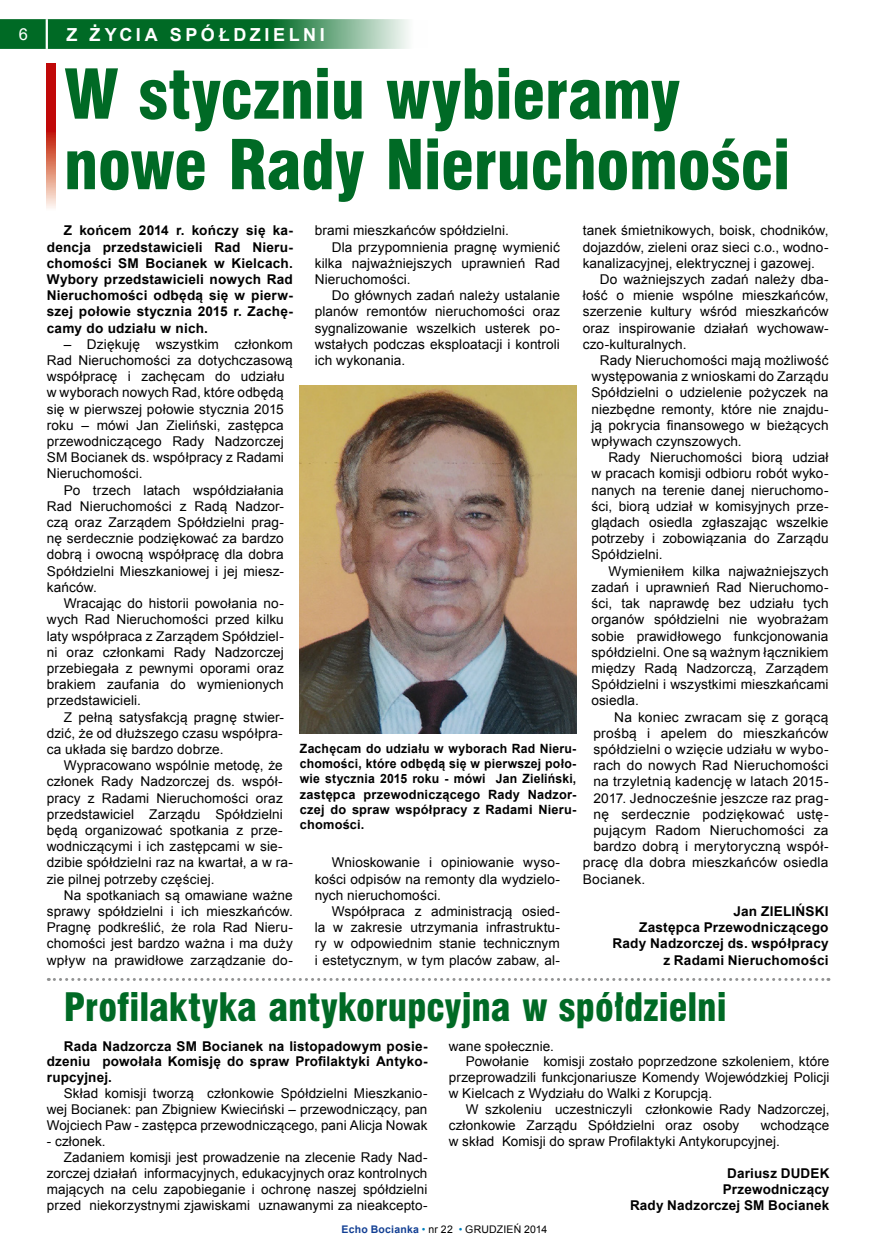
<style>
.page{position:relative;width:872px;height:1255px;background:#fff}
.page>*{position:absolute;margin:0;border:0;box-sizing:border-box;transform-origin:0 0}
.t1{font:63px/70.5px "Swis 721 Blk Cn PL";letter-spacing:-.01em;color:#006a25}
.t2{font:36px "Swis 721 Blk Cn PL";letter-spacing:-.005em;color:#006a25}
.t3{font:700 18px "Arial";letter-spacing:.2em;color:#fff}
.t4{font:16.5px "Arial";color:#fff}
.t5{font:13.5px/16.2px "Arial";letter-spacing:.01em;color:#000;text-align:justify}
.t6{font:700 13.5px/16.2px "Arial";letter-spacing:.015em;color:#000;text-align:justify}
.t7{font:700 12.75px/15.3px "Arial";letter-spacing:.015em;color:#000;text-align:justify;scale:.96 1}
.t8{font:10.5px "Arial";letter-spacing:.01em;color:#000}
.s1{font-weight:700;color:#134094}
.s2{color:#0081bf}
</style>
<div class="page">
<svg style="left:47px;top:64px;width:8px;height:144px"></svg>
<svg style="left:0;top:19px;width:409px;height:30px;background:#2b8249"></svg>
<hr style="left:46px;top:19px;width:2px;height:30px;background:#fff">
<svg style="left:48px;top:978px;width:781px;height:2px"></svg>
<img style="left:300px;top:385px;width:276px;height:348px">
<p class="t4" style="left:19px;top:24px;width:11px">6</p>
<h3 class="t3" style="left:66px;top:22px;width:260px">Z ŻYCIA SPÓŁDZIELNI</h3>
<h1 class="t1" style="left:64px;top:59px;width:728px">W styczniu wybieramy nowe Rady Nieruchomości</h1>
<p class="t6" style="left:47px;top:223px;width:248px;text-indent:17px">Z końcem 2014 r. kończy się ka&shy;dencja przedstawicieli Rad Nieru&shy;chomości SM Bocianek w Kielcach.<br>Wybory przedstawicieli nowych Rad Nieruchomości odbędą się w pierw&shy;szej połowie stycznia 2015 r. Zachę&shy;camy do udziału w nich.</p>
<p class="t5" style="left:47px;top:336px;width:247px;text-align:left;text-indent:17px">– Dziękuję wszystkim członkom<br>Rad Nieruchomości za dotychczasową współpracę i zachęcam do udziału w wyborach nowych Rad, które odbędą się w pierwszej połowie stycznia 2015 roku – mówi Jan Zieliński, zastępca przewodniczącego Rady Nadzorczej<br>SM Bocianek ds. współpracy z Radami<br>Nieruchomości.</p>
<p class="t5" style="left:47px;top:482px;width:238px;text-indent:17px">Po trzech latach współdziałania Rad Nieruchomości z Radą Nadzor&shy;czą oraz Zarządem Spółdzielni prag&shy;nę serdecznie podziękować za bardzo dobrą i owocną współpracę dla dobra Spółdzielni Mieszkaniowej i jej miesz&shy;kańców.</p>
<p class="t5" style="left:47px;top:595px;width:238px;text-indent:17px">Wracając do historii powołania no&shy;wych Rad Nieruchomości przed kilku laty współpraca z Zarządem Spółdziel&shy;ni oraz członkami Rady Nadzorczej przebiegała z pewnymi oporami oraz brakiem zaufania do wymienionych przedstawicieli.</p>
<p class="t5" style="left:47px;top:708px;width:238px;text-indent:17px">Z pełną satysfakcją pragnę stwier&shy;dzić, że od dłuższego czasu współpra&shy;ca układa się bardzo dobrze.</p>
<p class="t5" style="left:47px;top:757px;width:247px;text-align:left;text-indent:17px">Wypracowano wspólnie metodę, że członek Rady Nadzorczej ds. współ&shy;pracy z Radami Nieruchomości oraz przedstawiciel Zarządu Spółdzielni będą organizować spotkania z prze&shy;wodniczącymi i ich zastępcami w sie&shy;dzibie spółdzielni raz na kwartał, a w ra&shy;zie pilnej potrzeby częściej.</p>
<p class="t5" style="left:47px;top:887px;width:247px;text-indent:17px">Na spotkaniach są omawiane ważne sprawy spółdzielni i ich mieszkańców.<br>Pragnę podkreślić, że rola Rad Nieru&shy;chomości jest bardzo ważna i ma duży wpływ na prawidłowe zarządzanie do-</p>
<p class="t5" style="left:315px;top:222px;width:195px">brami mieszkańców spółdzielni.</p>
<p class="t5" style="left:332px;top:239px;width:230px">Dla przypomnienia pragnę wymienić</p>
<p class="t5" style="left:315px;top:255px;width:247px">kilka najważniejszych uprawnień Rad</p>
<p class="t5" style="left:315px;top:271px;width:97px">Nieruchomości.</p>
<p class="t5" style="left:332px;top:287px;width:230px">Do głównych zadań należy ustalanie</p>
<p class="t5" style="left:315px;top:303px;width:247px">planów remontów nieruchomości oraz</p>
<p class="t5" style="left:315px;top:320px;width:247px">sygnalizowanie wszelkich usterek po-</p>
<p class="t5" style="left:315px;top:336px;width:247px">wstałych podczas eksploatacji i kontroli</p>
<p class="t5" style="left:315px;top:352px;width:92px">ich wykonania.</p>
<p class="t5" style="left:583px;top:222px;width:247px">tanek śmietnikowych, boisk, chodników, dojazdów, zieleni oraz sieci c.o., wodno&shy;kanalizacyjnej, elektrycznej i gazowej.</p>
<p class="t5" style="left:583px;top:271px;width:247px;text-indent:17px">Do ważniejszych zadań należy dba&shy;łość o mienie wspólne mieszkańców, szerzenie kultury wśród mieszkańców oraz inspirowanie działań wychowaw&shy;czo-kulturalnych.</p>
<p class="t5" style="left:591px;top:352px;width:239px;text-indent:8px">Rady Nieruchomości mają możliwość występowania z wnioskami do Zarządu Spółdzielni o udzielenie pożyczek na niezbędne remonty, które nie znajdu&shy;ją pokrycia finansowego w bieżących wpływach czynszowych.</p>
<p class="t5" style="left:591px;top:449px;width:239px;text-indent:17px">Rady Nieruchomości biorą udział w pracach komisji odbioru robót wyko&shy;nanych na terenie danej nieruchomo&shy;ści, biorą udział w komisyjnych prze&shy;glądach osiedla zgłaszając wszelkie potrzeby i zobowiązania do Zarządu Spółdzielni.</p>
<p class="t5" style="left:591px;top:563px;width:239px;text-indent:17px">Wymieniłem kilka najważniejszych zadań i uprawnień Rad Nieruchomo&shy;ści, tak naprawdę bez udziału tych organów spółdzielni nie wyobrażam sobie prawidłowego funkcjonowania spółdzielni. One są ważnym łącznikiem między Radą Nadzorczą, Zarządem Spółdzielni i wszystkimi mieszkańcami osiedla.</p>
<p class="t5" style="left:614px;top:708px;width:216px">Na koniec zwracam się z gorącą</p>
<p class="t5" style="left:593px;top:725px;width:237px">prośbą i apelem do mieszkańców</p>
<p class="t5" style="left:593px;top:741px;width:237px">spółdzielni o wzięcie udziału w wybo-</p>
<p class="t5" style="left:593px;top:757px;width:237px">rach do nowych Rad Nieruchomości</p>
<p class="t5" style="left:593px;top:773px;width:237px">na trzyletnią kadencję w latach 2015-</p>
<p class="t5" style="left:593px;top:789px;width:237px">2017. Jednocześnie jeszcze raz prag-</p>
<p class="t5" style="left:593px;top:806px;width:237px">nę serdecznie podziękować ustę-</p>
<p class="t5" style="left:593px;top:822px;width:237px">pującym Radom Nieruchomości za</p>
<p class="t5" style="left:593px;top:838px;width:237px">bardzo dobrą i merytoryczną współ-</p>
<p class="t5" style="left:583px;top:854px;width:247px">pracę dla dobra mieszkańców osiedla</p>
<p class="t5" style="left:583px;top:870px;width:64px">Bocianek.</p>
<p class="t6" style="left:612px;top:903px;width:217px;text-align:right">Jan ZIELIŃSKI<br>Zastępca Przewodniczącego<br>Rady Nadzorczej ds. współpracy z Radami Nieruchomości</p>
<p class="t7" style="left:300px;top:741px;width:289px">Zachęcam do udziału w wyborach Rad Nieru&shy;chomości, które odbędą się w pierwszej poło&shy;wie stycznia 2015 roku - mówi Jan Zieliński, zastępca przewodniczącego Rady Nadzor&shy;czej do spraw współpracy z Radami Nieru&shy;chomości.</p>
<p class="t5" style="left:315px;top:854px;width:247px;text-indent:17px">Wnioskowanie i opiniowanie wyso&shy;kości odpisów na remonty dla wydzielo&shy;nych nieruchomości.</p>
<p class="t5" style="left:315px;top:903px;width:247px;text-indent:17px">Współpraca z administracją osied&shy;la w zakresie utrzymania infrastruktu&shy;ry w odpowiednim stanie technicznym i estetycznym, w tym placów zabaw, al-</p>
<h2 class="t2" style="left:64px;top:983px;width:664px">Profilaktyka antykorupcyjna w spółdzielni</h2>
<p class="t6" style="left:47px;top:1038px;width:382px;text-indent:17px">Rada Nadzorcza SM Bocianek na listopadowym posie&shy;dzeniu powołała Komisję do spraw Profilaktyki Antyko&shy;rupcyjnej.</p>
<p class="t5" style="left:47px;top:1085px;width:382px;text-indent:17px">Skład komisji tworzą członkowie Spółdzielni Mieszkanio&shy;wej Bocianek: pan Zbigniew Kwieciński – przewodniczący, pan Wojciech Paw - zastępca przewodniczącego, pani Alicja Nowak</p>
<p class="t5" style="left:47px;top:1133px;width:60px">- członek.</p>
<p class="t5" style="left:64px;top:1149px;width:365px">Zadaniem komisji jest prowadzenie na zlecenie Rady Nad-</p>
<p class="t5" style="left:47px;top:1165px;width:382px">zorczej działań informacyjnych, edukacyjnych oraz kontrolnych</p>
<p class="t5" style="left:47px;top:1180px;width:382px">mających na celu zapobieganie i ochronę naszej spółdzielni</p>
<p class="t5" style="left:47px;top:1196px;width:382px">przed niekorzystnymi zjawiskami uznawanymi za nieakcepto-</p>
<p class="t5" style="left:449px;top:1037px;width:107px">wane społecznie.</p>
<p class="t5" style="left:466px;top:1053px;width:365px">Powołanie komisji zostało poprzedzone szkoleniem, które</p>
<p class="t5" style="left:449px;top:1069px;width:382px">przeprowadzili funkcjonariusze Komendy Wojewódzkiej Policji</p>
<p class="t5" style="left:449px;top:1085px;width:265px">w Kielcach z Wydziału do Walki z Korupcją.</p>
<p class="t5" style="left:466px;top:1101px;width:365px">W szkoleniu uczestniczyli członkowie Rady Nadzorczej,</p>
<p class="t5" style="left:449px;top:1117px;width:292px">członkowie Zarządu Spółdzielni oraz osoby</p>
<p class="t5" style="left:449px;top:1117px;width:382px;text-indent:312px">wchodzące w skład Komisji do spraw Profilaktyki Antykorupcyjnej.</p>
<p class="t6" style="left:630px;top:1165px;width:201px;text-align:right">Dariusz DUDEK<br>Przewodniczący<br>Rady Nadzorczej SM Bocianek</p>
<p class="t8" style="left:341px;top:1222px;width:207px"><span class="s1">Echo Bocianka</span> <span class="s2">•</span> nr 22 <span class="s2">•</span> GRUDZIEŃ 2014</p>
</div>
